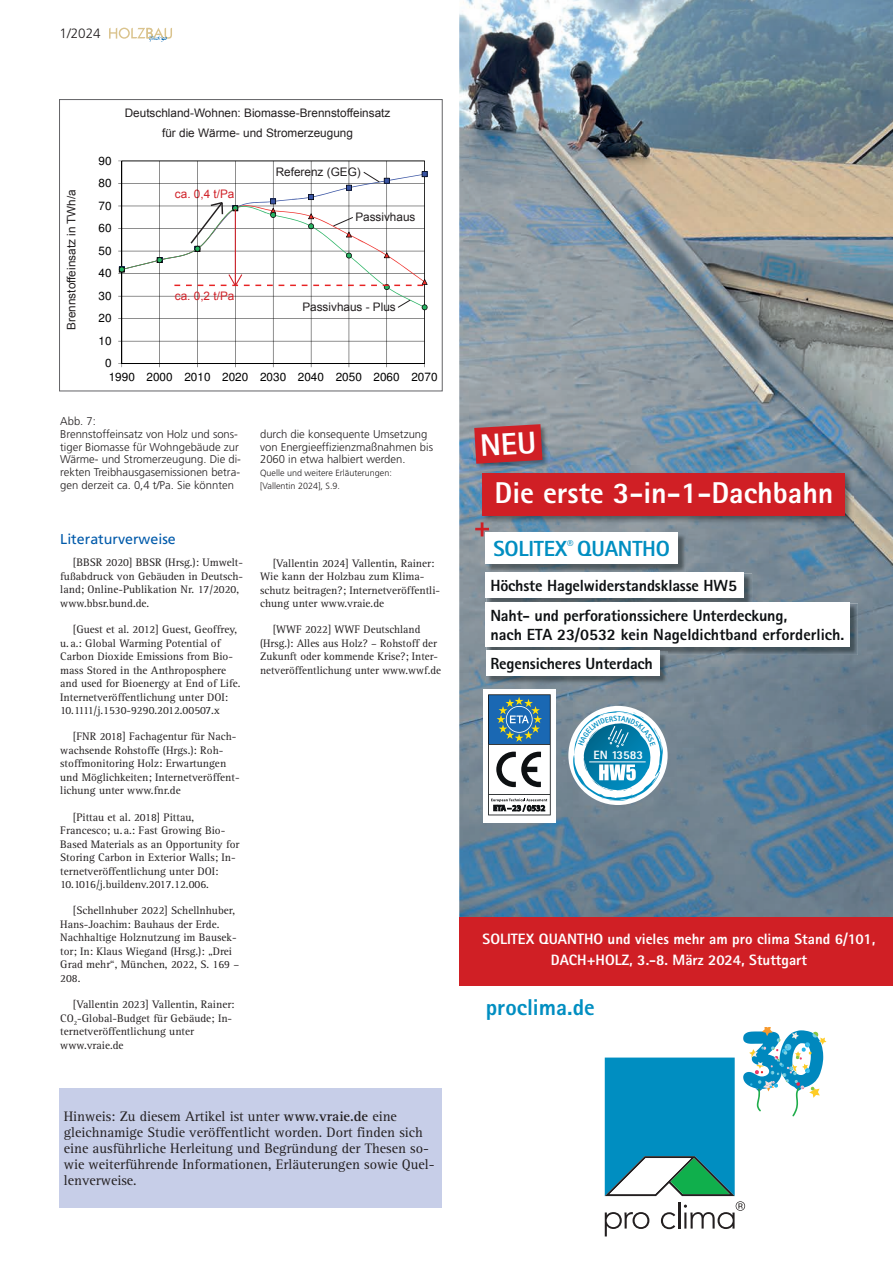
<style>
.page{position:relative;width:893px;height:1263px;background:#fff}
.page>*{position:absolute;margin:0;border:0;box-sizing:border-box;transform-origin:0 0}
.t1{font:800 30.15px "Rotis Sans Serif Pro";color:#fff}
.t2{font:800 22.95px "Rotis Sans Serif Pro";color:#008ec1}
.t3{font:800 21.9px "Rotis Sans Serif Pro";letter-spacing:-.01em;color:#008ec1}
.t4{font:800 16.2px/29.8px "Rotis Sans Serif Pro";letter-spacing:-.01em;color:#0d1012}
.t5{font:800 15px/21px "Rotis Sans Serif Pro";color:#fff;text-align:center}
.t6{font:14.25px/16px "Rotis Serif Std";color:#231f20}
.t7{font:14.25px "Frutiger LT Std";color:#015aaa}
.t8{font:300 13.5px "Frutiger LT Std";color:#231f20}
.t9{font:800 12px "Rotis Sans Serif Pro";color:#fff}
.t10{font:11.7px/19px "Arial";color:#231f20;text-align:center}
.t11{font:11.7px "Helvetica";color:#000}
.t12{font:700 11.7px "Helvetica";color:#000}
.t13{font:11.7px "Arial";color:#d1232a}
.t14{font:11.25px/13.5px "Rotis Serif Std";color:#231f20}
.t15{font:300 11.25px/12.8px "Frutiger LT Std";color:#231f20}
.t16{font:300 9px/12.8px "Frutiger LT Std";color:#231f20}
.s1{font-weight:700}
</style>
<div class="page">
<svg style="left:109px;top:28px;width:63px;height:14px"></svg>
<div style="left:60px;top:1089px;width:382px;height:119px;background:#c7cee8"></div>
<svg style="left:121px;top:161px;width:304px;height:202px"></svg>
<hr style="left:122px;top:161px;width:1px;height:203px;background:#000">
<hr style="left:122px;top:363px;width:303px;height:1px;background:#000">
<svg style="left:118px;top:171px;width:310px;height:139px"></svg>
<div style="left:59px;top:99px;width:383px;height:292px;border:1px solid #636366"></div>
<img style="left:459px;top:0;width:434px;height:917px">
<img style="left:481px;top:472px;width:372px;height:52px">
<div style="left:482px;top:473px;width:363px;height:43px;background:#d01f25"></div>
<img style="left:473px;top:423px;width:76px;height:48px">
<div style="left:459px;top:917px;width:434px;height:68px;background:#d01f25"></div>
<svg style="left:475px;top:522px;width:14px;height:14px"></svg>
<img style="left:487px;top:534px;width:199px;height:38px">
<div style="left:485px;top:533px;width:193px;height:31px;background:#fff"></div>
<img style="left:487px;top:574px;width:265px;height:28px">
<div style="left:485px;top:572px;width:259px;height:26px;background:#fff"></div>
<img style="left:487px;top:603px;width:371px;height:52px">
<div style="left:485px;top:602px;width:365px;height:45px;background:#fff"></div>
<div style="left:568px;top:706px;width:100px;height:99px;background:#fff;border-radius:50%"></div>
<div style="left:483px;top:689px;width:73px;height:133px;background:#fff"></div>
<svg style="left:488px;top:694px;width:63px;height:121px"></svg>
<svg style="left:605px;top:1027px;width:221px;height:209px"></svg>
<img style="left:487px;top:652px;width:180px;height:32px">
<div style="left:485px;top:650px;width:174px;height:26px;background:#fff"></div>
<svg style="left:474px;top:424px;width:68px;height:40px;background:#c32b32"></svg>
<svg style="left:573px;top:711px;width:90px;height:90px"></svg>
<p class="t8" style="left:60px;top:25px;width:43px">1/2024</p>
<p class="t10" style="left:125px;top:104px;width:267px">Deutschland-Wohnen: Biomasse-Brennstoffeinsatz für die Wärme- und Stromerzeugung</p>
<p class="t12" style="left:76px;top:114px;width:362px">Deutschland-Szenarien: Biomasse Strom- und Wärmeerzeugung</p>
<p class="t10" style="left:62px;top:330px;width:142px;rotate:-90deg">Brennstoffeinsatz in TWh/a</p>
<p class="t11" style="left:99px;top:154px;width:15px">90</p>
<p class="t11" style="left:99px;top:176px;width:15px">80</p>
<p class="t11" style="left:99px;top:199px;width:15px">70</p>
<p class="t11" style="left:99px;top:221px;width:15px">60</p>
<p class="t11" style="left:99px;top:244px;width:15px">50</p>
<p class="t11" style="left:99px;top:266px;width:15px">40</p>
<p class="t11" style="left:99px;top:289px;width:15px">30</p>
<p class="t11" style="left:99px;top:311px;width:15px">20</p>
<p class="t11" style="left:99px;top:334px;width:15px">10</p>
<p class="t11" style="left:105px;top:357px;width:8px">0</p>
<p class="t13" style="left:175px;top:186px;width:61px">ca. 0,4 t/Pa</p>
<p class="t13" style="left:175px;top:288px;width:61px">ca. 0,2 t/Pa</p>
<p class="t10" style="left:276px;top:162px;width:86px">Referenz (GEG)</p>
<p class="t10" style="left:355px;top:208px;width:62px">Passivhaus</p>
<p class="t10" style="left:302px;top:297px;width:95px">Passivhaus - Plus</p>
<p class="t11" style="left:109px;top:371px;width:330px">1990 2000 2010 2020 2030 2040 2050 2060 2070</p>
<p class="t15" style="left:60px;top:415px;width:182px">Abb. 7:<br>Brennstoffeinsatz von Holz und sons&shy;tiger Biomasse für Wohngebäude zur<br>Wärme- und Stromerzeugung. Die di&shy;rekten Treibhausgasemissionen betra&shy;gen derzeit ca. 0,4 t/Pa. Sie könnten</p>
<p class="t7" style="left:60px;top:531px;width:117px">Literaturverweise</p>
<p class="t14" style="left:60px;top:556px;width:184px;text-indent:13px">[BBSR 2020] BBSR (Hrsg.): Umwelt&shy;fußabdruck von Gebäuden in Deutsch&shy;land; Online-Publikation Nr. 17/2020, www.bbsr.bund.de.</p>
<p class="t14" style="left:60px;top:623px;width:182px;text-indent:13px">[Guest et al. 2012] Guest, Geoffrey, u.a.: Global Warming Potential of Carbon Dioxide Emissions from Bio&shy;mass Stored in the Anthroposphere and used for Bioenergy at End of Life.<br>Internetveröffentlichung unter DOI:<br>10.1111/j.1530-9290.2012.00507.x</p>
<p class="t14" style="left:60px;top:730px;width:181px;text-indent:13px">[FNR 2018] Fachagentur für Nach&shy;wachsende Rohstoffe (Hrgs.): Roh&shy;stoffmonitoring Holz: Erwartungen und Möglichkeiten; Internetveröffent&shy;lichung unter www.fnr.de</p>
<p class="t14" style="left:60px;top:810px;width:181px;text-indent:13px">[Pittau et al. 2018] Pittau, Francesco; u.a.: Fast Growing Bio-Based Materials as an Opportunity for Storing Carbon in Exterior Walls; In&shy;ternetveröffentlichung unter DOI:<br>10.1016/j.buildenv.2017.12.006.</p>
<p class="t14" style="left:60px;top:904px;width:180px;text-indent:13px">[Schellnhuber 2022] Schellnhuber,<br>Hans-Joachim: Bauhaus der Erde.<br>Nachhaltige Holznutzung im Bausek&shy;tor; In: Klaus Wiegand (Hrsg.): „Drei<br>Grad mehr“, München, 2022, S. 169 –<br>208.</p>
<p class="t14" style="left:60px;top:998px;width:176px;text-indent:13px">[Vallentin 2023] Vallentin, Rainer:<br>CO<sub>2</sub>-Global-Budget für Gebäude; In&shy;ternetveröffentlichung unter www.vraie.de</p>
<p class="t15" style="left:260px;top:428px;width:174px">durch die konsequente Umsetzung von Energieeffizienzmaßnahmen bis<br>2060 in etwa halbiert werden.</p>
<p class="t16" style="left:260px;top:467px;width:133px">Quelle und weitere Erläuterungen: [Vallentin 2024], S.9.</p>
<p class="t14" style="left:260px;top:556px;width:181px;text-indent:13px">[Vallentin 2024] Vallentin, Rainer:<br>Wie kann der Holzbau zum Klima&shy;schutz beitragen?; Internetveröffentli&shy;chung unter www.vraie.de</p>
<p class="t14" style="left:260px;top:623px;width:183px;text-indent:13px">[WWF 2022] WWF Deutschland (Hrsg.): Alles aus Holz? – Rohstoff der Zukunft oder kommende Krise?; Inter&shy;netveröffentlichung unter www.wwf.de</p>
<p class="t6" style="left:64px;top:1108px;width:372px">Hinweis: Zu diesem Artikel ist unter <span class="s1">www.vraie.de</span> eine gleichnamige Studie veröffentlicht worden. Dort finden sich eine ausführliche Herleitung und Begründung der Thesen so&shy;wie weiterführende Informationen, Erläuterungen sowie Quel&shy;lenverweise.</p>
<h1 class="t1" style="left:494px;top:474px;width:341px">Die erste 3-in-1-Dachbahn</h1>
<h3 class="t3" style="left:493px;top:535px;width:178px">SOLITEX<sup>®</sup> QUANTHO</h3>
<h3 class="t4" style="left:490px;top:570px;width:298px">Höchste Hagelwiderstandsklasse HW5<br>Naht- und perforationssichere Unterdeckung,</h3>
<h3 class="t4" style="left:490px;top:620px;width:355px">nach ETA 23/0532 kein Nageldichtband erforderlich.</h3>
<h3 class="t4" style="left:490px;top:649px;width:164px">Regensicheres Unterdach</h3>
<p class="t9" style="left:593px;top:747px;width:51px">EN 13583</p>
<h3 class="t5" style="left:483px;top:928px;width:394px">SOLITEX QUANTHO und vieles mehr am pro clima Stand 6/101,<br>DACH+HOLZ, 3.-8. März 2024, Stuttgart</h3>
<h2 class="t2" style="left:486px;top:993px;width:111px">proclima.de</h2>
</div>
